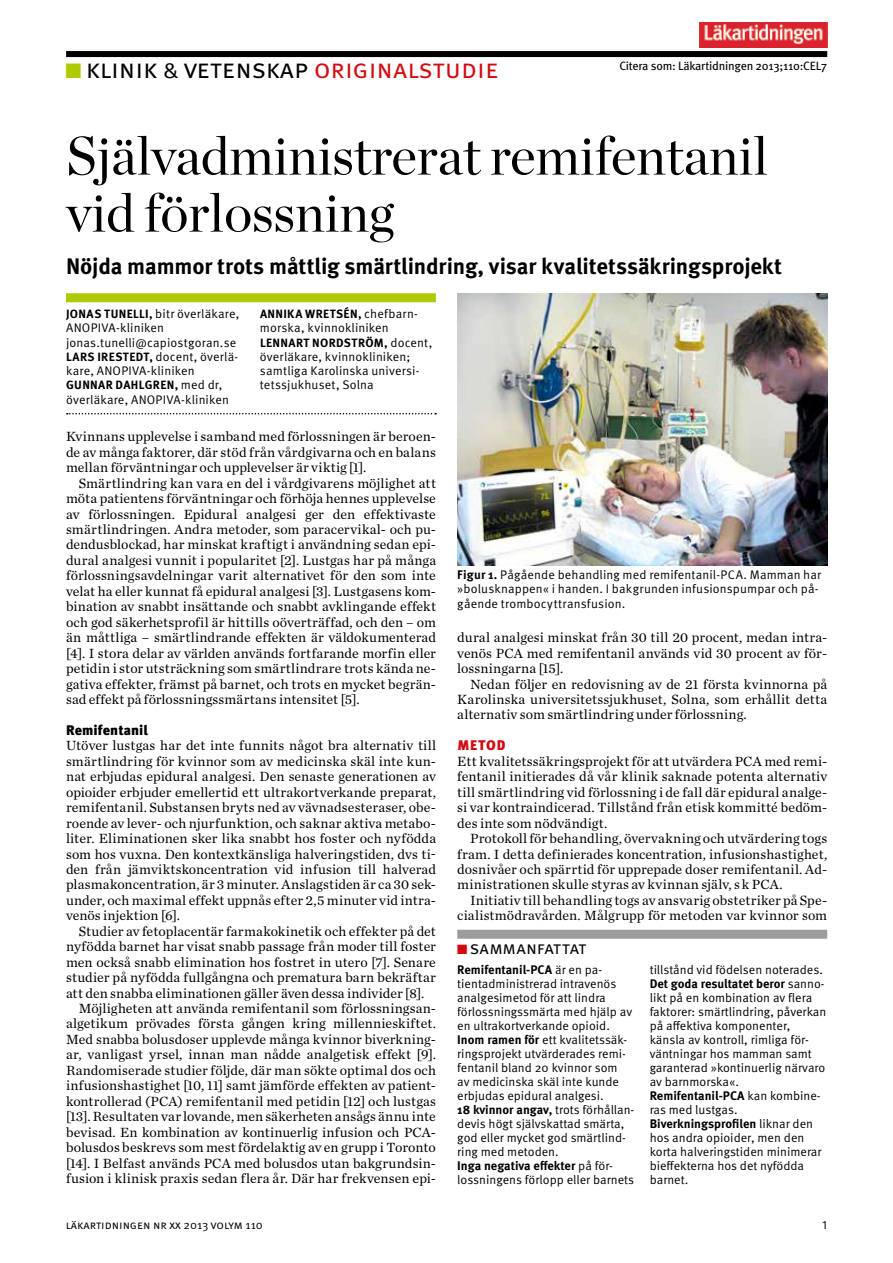
<style>
.page{position:relative;width:893px;height:1263px;background:#fff}
.page>*{position:absolute;margin:0;border:0;box-sizing:border-box;transform-origin:0 0}
.t1{font:54px/57px "Chronicle Display";letter-spacing:-.005em;color:#000001}
.t2{font:27px "Meta OT Norm";color:#000001}
.t3{font:700 22.5px "Meta OT";letter-spacing:-.01em;color:#000001}
.t4{font:18px "Meta OT Norm";letter-spacing:-.015em;color:#000001}
.t5{font:13.95px/15.5px "Chronicle Text G1";letter-spacing:.01em;color:#000001;text-align:justify}
.t6{font:900 13.95px "Meta OT";color:#000001}
.t7{font:900 13.95px "Meta OT";letter-spacing:.06em;color:#d4080f}
.t8{font:12.45px/14px "Meta OT Norm";color:#000001}
.t9{font:700 12.45px "Meta OT";color:#000001}
.t10{font:700 12px "Meta OT";letter-spacing:.035em;color:#000001}
.t11{font:12px "Meta OT";letter-spacing:-.02em;color:#000001}
.t12{font:12px "Meta OT Norm";color:#000001}
.s1{color:#afca00}
.s2{font-family:"Meta OT";font-weight:700;font-size:21px;color:#afca00}
.s3{font-size:22.65px}
.s4{color:#d4080f}
.s5{font-family:"Meta OT";font-weight:700;font-size:12px}
.s6{font-family:"Meta OT Norm";font-weight:400;font-size:12.45px}
.s7{font-family:"Meta OT";font-weight:700}
.s8{font-family:"Meta OT Norm";font-weight:400}
</style>
<div class="page">
<div style="left:66px;top:51px;width:761px;height:6px;background:#000001"></div>
<div style="left:457px;top:930px;width:370px;height:9px;background:#9c9c9c"></div>
<div style="left:66px;top:293px;width:370px;height:9px;background:#afca00"></div>
<svg style="left:67px;top:413px;width:369px;height:1px"></svg>
<img style="left:700px;top:23px;width:127px;height:25px">
<img style="left:457px;top:293px;width:370px;height:272px">
<h2 class="t2" style="left:66px;top:53px;width:435px"><span class="s1">■</span><span class="s2">■</span> klinik <span class="s3">&amp;</span> vetenskap <span class="s4">originalstudie</span></h2>
<p class="t11" style="left:619px;top:58px;width:209px">Citera som: Läkartidningen 2013;110:CEL7</p>
<h1 class="t1" style="left:66px;top:123px;width:704px">Självadministrerat remifentanil vid förlossning</h1>
<h3 class="t3" style="left:66px;top:252px;width:717px">Nöjda mammor trots måttlig smärtlindring, visar kvalitetssäkringsprojekt</h3>
<p class="t8" style="left:66px;top:307px;width:175px"><span class="s5">Jonas Tun elli,</span> bitr överläkare,<br>ANOPIVA-kliniken jonas.tunelli@capiostgoran.se<br><span class="s5">Lars Irestedt,</span> docent, överlä&shy;kare, ANOPIVA-kliniken</p>
<p class="t10" style="left:66px;top:378px;width:25px">Gunnar</p>
<p class="t10" style="left:116px;top:378px;width:108px">Dahlgren, <span class="s6">med dr,</span></p>
<p class="t8" style="left:66px;top:392px;width:164px">överläkare, ANOPIVA-kliniken</p>
<p class="t10" style="left:260px;top:306px;width:159px">Anni ka Wretsén, <span class="s6">chefbarn-</span></p>
<p class="t8" style="left:260px;top:321px;width:130px">morska, kvinnokliniken</p>
<p class="t10" style="left:260px;top:335px;width:21px">Lennart</p>
<p class="t10" style="left:312px;top:335px;width:122px">Nordström, <span class="s6">docent,</span></p>
<p class="t8" style="left:260px;top:350px;width:161px">överläkare, kvinnokliniken; samtliga Karolinska universi&shy;tetssjukhuset, Solna</p>
<p class="t5" style="left:66px;top:428px;width:371px">Kvinnans upplevelse i samband med förlossningen är beroen&shy;de av många faktorer, där stöd från vårdgivarna och en balans mellan förväntningar och upplevelser är viktig [1].</p>
<p class="t5" style="left:66px;top:474px;width:371px;text-indent:13px">Smärtlindring kan vara en del i vårdgivarens möjlighet att möta patientens förväntningar och förhöja hennes upplevelse av förlossningen. Epidural analgesi ger den effektivaste smärtlindringen. Andra metoder, som paracervikal- och pu&shy;dendusblockad, har minskat kraftigt i användning sedan epi&shy;dural analgesi vunnit i popularitet [2]. Lustgas har på många förlossningsavdelningar varit alternativet för den som inte velat ha eller kunnat få epidural analgesi [3]. Lustgasens kom&shy;bination av snabbt insättande och snabbt avklingande effekt och god säkerhetsprofil är hittills oöverträffad, och den – om än måttliga – smärtlindrande effekten är väldokumenterad [4]. I stora delar av världen används fortfarande morfin eller petidin i stor utsträckning som smärtlindrare trots kända ne&shy;gativa effekter, främst på barnet, och trots en mycket begrän&shy;sad effekt på förlossningssmärtans intensitet [5].</p>
<p class="t6" style="left:66px;top:721px;width:83px">Remifentanil</p>
<p class="t5" style="left:66px;top:737px;width:371px">Utöver lustgas har det inte funnits något bra alternativ till smärtlindring för kvinnor som av medicinska skäl inte kun&shy;nat erbjudas epidural analgesi. Den senaste generationen av opioider erbjuder emellertid ett ultrakortverkande preparat, remifentanil. Substansen bryts ned av vävnadsesteraser, obe&shy;roende av lever- och njurfunktion, och saknar aktiva metabo&shy;liter. Eliminationen sker lika snabbt hos foster och nyfödda som hos vuxna. Den kontextkänsliga halveringstiden, dvs ti&shy;den från jämviktskoncentration vid infusion till halverad plasmakoncentration, är 3 minuter. Anslagstiden är ca 30 sek&shy;under, och maximal effekt uppnås efter 2,5 minuter vid intra&shy;venös injektion [6].</p>
<p class="t5" style="left:79px;top:922px;width:359px">Studier av fetoplacentär farmakokinetik och effekter på det</p>
<p class="t5" style="left:66px;top:938px;width:371px">nyfödda barnet har visat snabb passage från moder till foster</p>
<p class="t5" style="left:66px;top:953px;width:371px">men också snabb elimination hos fostret in utero [7]. Senare</p>
<p class="t5" style="left:66px;top:969px;width:371px">studier på nyfödda fullgångna och prematura barn bekräftar</p>
<p class="t5" style="left:66px;top:984px;width:360px">att den snabba eliminationen gäller även dessa individer [8].</p>
<p class="t5" style="left:79px;top:1000px;width:359px">Möjligheten att använda remifentanil som förlossningsan-</p>
<p class="t5" style="left:66px;top:1015px;width:371px">algetikum prövades första gången kring millennieskiftet.</p>
<p class="t5" style="left:66px;top:1031px;width:371px">Med snabba bolusdoser upplevde många kvinnor biverkning-</p>
<p class="t5" style="left:66px;top:1046px;width:371px">ar, vanligast yrsel, innan man nådde analgetisk effekt [9].</p>
<p class="t5" style="left:66px;top:1062px;width:371px">Randomiserade studier följde, där man sökte optimal dos och</p>
<p class="t5" style="left:66px;top:1077px;width:371px">infusionshastighet [10, 11] samt jämförde effekten av patient-</p>
<p class="t5" style="left:66px;top:1092px;width:371px">kontrollerad (PCA) remifentanil med petidin [12] och lustgas</p>
<p class="t5" style="left:66px;top:1108px;width:371px">[13]. Resultaten var lovande, men säkerheten ansågs ännu inte</p>
<p class="t5" style="left:66px;top:1123px;width:371px">bevisad. En kombination av kontinuerlig infusion och PCA-</p>
<p class="t5" style="left:66px;top:1139px;width:371px">bolusdos beskrevs som mest fördelaktig av en grupp i Toronto</p>
<p class="t5" style="left:66px;top:1154px;width:371px">[14]. I Belfast används PCA med bolusdos utan bakgrundsin-</p>
<p class="t5" style="left:66px;top:1170px;width:371px">fusion i klinisk praxis sedan flera år. Där har frekvensen epi-</p>
<p class="t8" style="left:457px;top:568px;width:366px"><span class="s7">Figur 1.</span> Pågående behandling med remifentanil-PCA. Mamman har »bolusknappen« i handen. I bakgrunden infusionspumpar och på&shy;gående trombocyttransfusion.</p>
<p class="t5" style="left:457px;top:629px;width:371px">dural analgesi minskat från 30 till 20 procent, medan intra&shy;venös PCA med remifentanil används vid 30 procent av för&shy;lossningarna [15].</p>
<p class="t5" style="left:457px;top:675px;width:371px;text-indent:13px">Nedan följer en redovisning av de 21 första kvinnorna på Karolinska universitetssjukhuset, Solna, som erhållit detta alternativ som smärtlindring under förlossning.</p>
<p class="t7" style="left:457px;top:737px;width:50px">Metod</p>
<p class="t5" style="left:457px;top:753px;width:371px">Ett kvalitetssäkringsprojekt för att utvärdera PCA med remi&shy;fentanil initierades då vår klinik saknade potenta alternativ till smärtlindring vid förlossning i de fall där epidural analge&shy;si var kontraindicerad. Tillstånd från etisk kommitté bedöm&shy;des inte som nödvändigt.</p>
<p class="t5" style="left:457px;top:830px;width:371px;text-indent:13px">Protokoll för behandling, övervakning och utvärdering togs fram. I detta definierades koncentration, infusionshastighet, dosnivåer och spärrtid för upprepade doser remifentanil. Ad&shy;ministrationen skulle styras av kvinnan själv, s k PCA.</p>
<p class="t5" style="left:457px;top:892px;width:371px;text-align:right">Initiativ till behandling togs av ansvarig obstetriker på Spe&shy;cialistmödravården. Målgrupp för metoden var kvinnor som</p>
<p class="t4" style="left:457px;top:937px;width:131px"><span class="s4">■</span> sammanfattat</p>
<p class="t9" style="left:457px;top:962px;width:146px">Remifentanil-PCA <span class="s8">är en pa-</span></p>
<p class="t8" style="left:457px;top:977px;width:176px">tientadministrerad intravenös analgesimetod för att lindra förlossningssmärta med hjälp av en ultrakortverkande opioid.<br><span class="s7">Inom ramen för</span> ett kvalitetssäk&shy;ringsprojekt utvärderades remi&shy;fentanil bland 20 kvinnor som av medicinska skäl inte kunde erbjudas epidural analgesi.</p>
<p class="t9" style="left:457px;top:1102px;width:179px">18 kvinnor angav, <span class="s8">trots förhållan-</span></p>
<p class="t8" style="left:457px;top:1117px;width:170px;text-align:justify">devis högt självskattad smärta, god eller mycket god smärtlind&shy;ring med metoden.</p>
<p class="t9" style="left:457px;top:1157px;width:157px">Inga negativa effekter <span class="s8">på för-</span></p>
<p class="t8" style="left:457px;top:1172px;width:178px">lossningens förlopp eller barnets</p>
<p class="t8" style="left:650px;top:963px;width:175px">tillstånd vid födelsen noterades.</p>
<p class="t9" style="left:650px;top:976px;width:176px">Det goda resultatet beror <span class="s8">sanno-</span></p>
<p class="t8" style="left:650px;top:991px;width:178px">likt på en kombination av flera faktorer: smärtlindring, påverkan på affektiva komponenter, känsla av kontroll, rimliga för&shy;väntningar hos mamman samt garanterad »kontinuerlig närvaro av barnmorska«.</p>
<p class="t9" style="left:650px;top:1088px;width:172px">Remifentanil-PCA <span class="s8">kan kombine-</span></p>
<p class="t8" style="left:650px;top:1103px;width:89px">ras med lustgas.</p>
<p class="t9" style="left:650px;top:1115px;width:165px">Biverkningsprofilen <span class="s8">liknar den</span></p>
<p class="t8" style="left:650px;top:1131px;width:174px">hos andra opioider, men den korta halveringstiden minimerar bieffekterna hos det nyfödda barnet.</p>
<p class="t12" style="left:66px;top:1217px;width:198px">läkartidningen nr XX 2013 volym 110</p>
<p class="t12" style="left:822px;top:1218px;width:6px">1</p>
</div>
